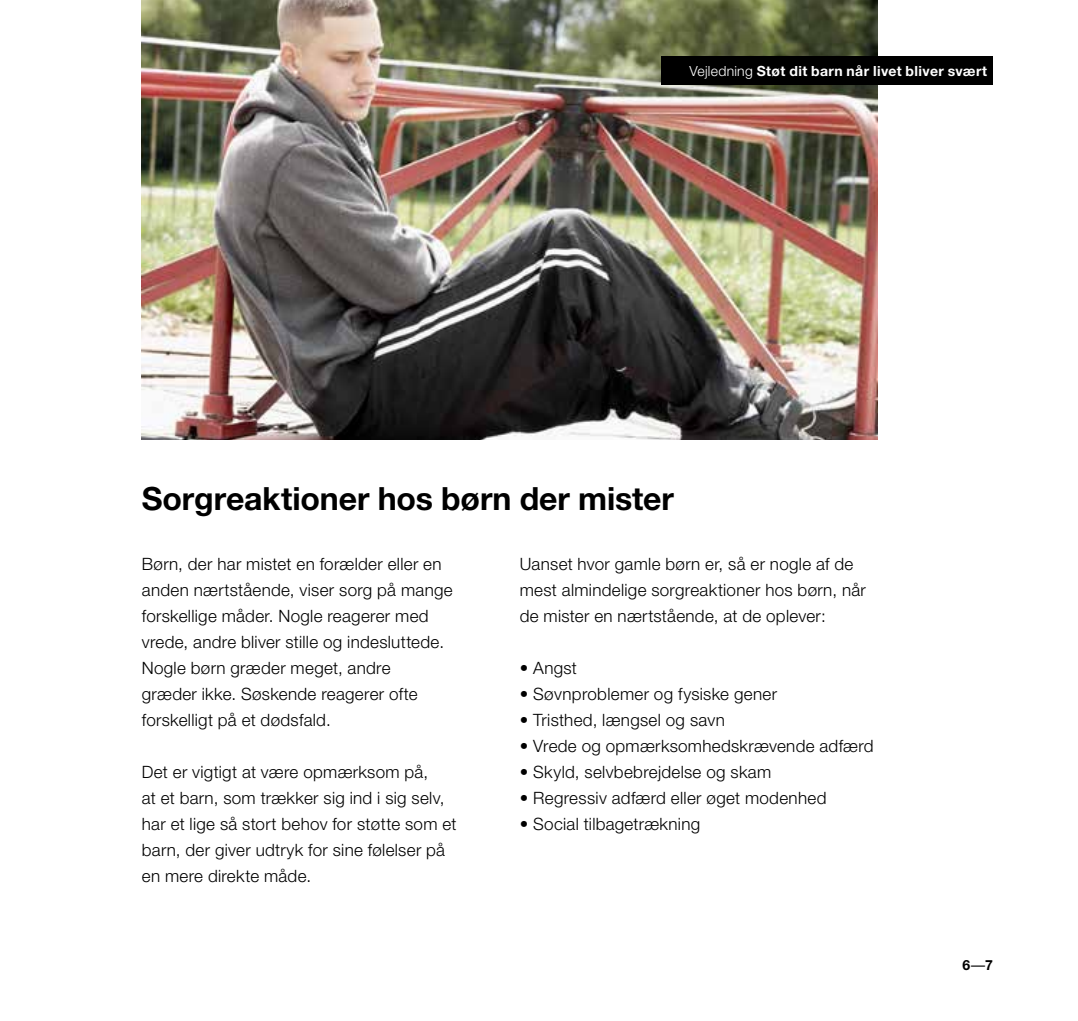
<style>
.page{position:relative;width:1078px;height:1021px;background:#fff}
.page>*{position:absolute;margin:0;border:0;box-sizing:border-box;transform-origin:0 0}
.t1{font:700 32px "Helvetica Neue LT Std";letter-spacing:-.005em;color:#000}
.t2{font:300 17px/26px "Helvetica Neue LT Std";letter-spacing:.02em;color:#000}
.t3{font:700 14px "Helvetica Neue LT Std";letter-spacing:.025em;color:#fff}
.t4{font:700 14px "Helvetica Neue LT Std";color:#000}
.s1{font-weight:300}
.s2{font-weight:400}
</style>
<div class="page">
<img style="left:142px;top:0;width:735px;height:439px">
<div style="left:661px;top:57px;width:331px;height:28px;background:#000"></div>
<p class="t3" style="left:689px;top:62px;width:299px"><span class="s1">Vejledning</span> Støt dit barn når livet bliver svært</p>
<h1 class="t1" style="left:142px;top:478px;width:533px">Sorgreaktioner hos børn der mister</h1>
<p class="t2" style="left:142px;top:550px;width:312px">Børn, der har mistet en forælder eller en anden nærtstående, viser sorg på mange forskellige måder. Nogle reagerer med vrede, andre bliver stille og indesluttede.<br>Nogle børn græder meget, andre<br>græder ikke. Søskende reagerer ofte forskelligt på et dødsfald.</p>
<p class="t2" style="left:142px;top:758px;width:316px">Det er vigtigt at være opmærksom på,<br>at et barn, som trækker sig ind i sig selv, har et lige så stort behov for støtte som et barn, der giver udtryk for sine følelser på en mere direkte måde.</p>
<p class="t2" style="left:519px;top:550px;width:347px">Uanset hvor gamle børn er, så er nogle af de mest almindelige sorgreaktioner hos børn, når de mister en nærtstående, at de oplever:</p>
<p class="t2" style="left:519px;top:654px;width:59px">• Angst</p>
<p class="t2" style="left:519px;top:680px;width:259px">• Søvnproblemer og fysiske gener</p>
<p class="t2" style="left:519px;top:706px;width:206px">• Tristhed, længsel og savn</p>
<p class="t2" style="left:519px;top:732px;width:355px">• Vrede og opmærksomhedskrævende adfærd</p>
<p class="t2" style="left:519px;top:758px;width:253px">• Skyld, selvbebrejdelse og skam</p>
<p class="t2" style="left:519px;top:784px;width:308px">• Regressiv adfærd eller øget modenhed</p>
<p class="t2" style="left:519px;top:810px;width:182px">• Social tilbagetrækning</p>
<p class="t4" style="left:962px;top:956px;width:32px">6<span class="s2">–</span>7</p>
</div>
